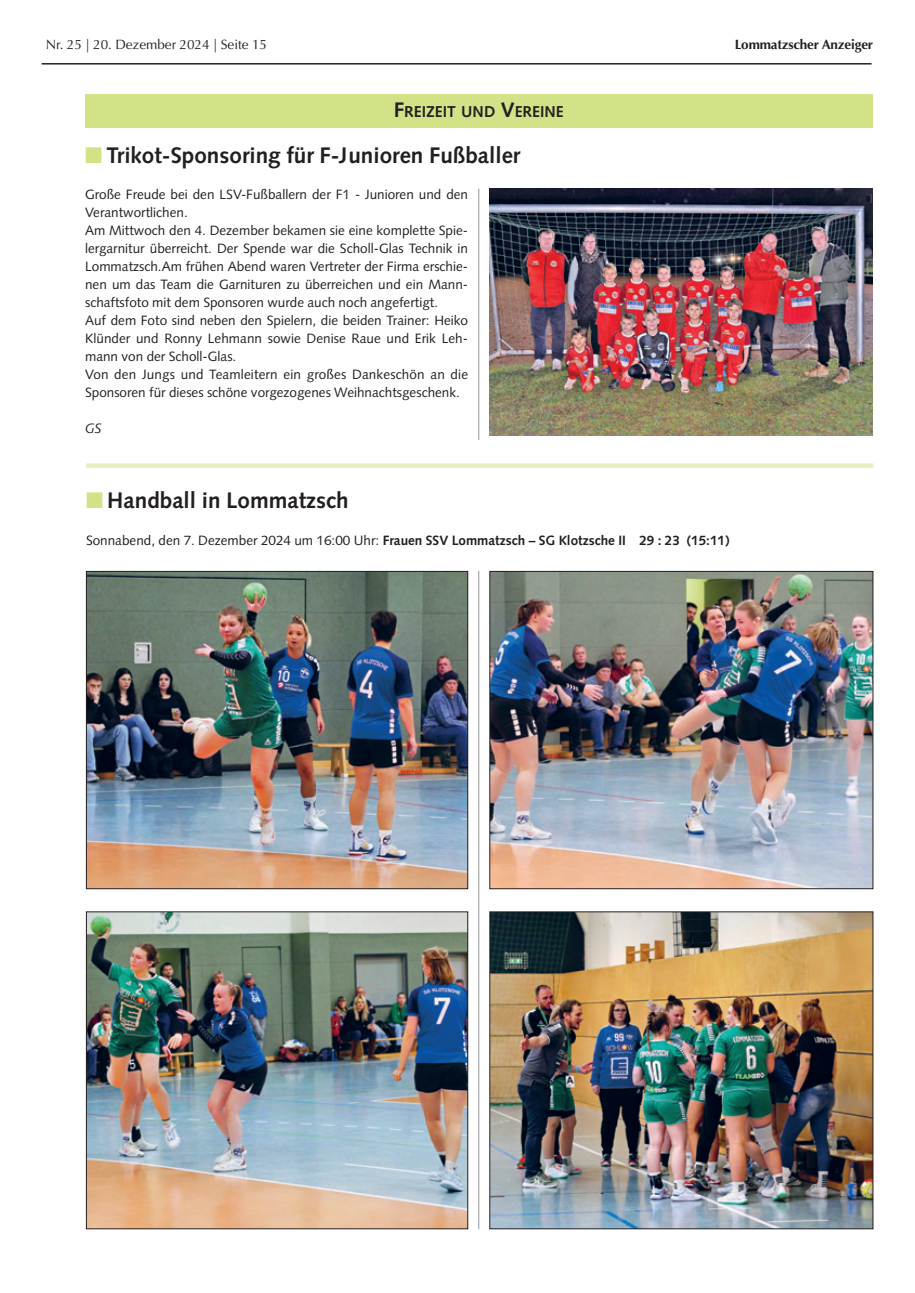
<style>
.page{position:relative;width:915px;height:1293px;background:#fff}
.page>*{position:absolute;margin:0;border:0;box-sizing:border-box;transform-origin:0 0}
.t1{font:700 22.5px "Syntax";color:#231f20}
.t2{font:700 15.75px "Syntax";color:#231f20}
.t3{font:13.5px/18px "Syntax";color:#231f20}
.t4{font:700 13.5px "Syntax";color:#231f20}
.t5{font:13.5px "Optima";color:#231f20}
.t6{font:700 13.5px "Optima";letter-spacing:-.01em;color:#231f20}
.t7{font:italic 13.5px "Syntax";color:#231f20}
.s1{font-size:21px}
.s2{color:#d2e287}
.s3{font-weight:400}
</style>
<div class="page">
<hr style="left:42px;top:63px;width:829px;height:2px;background:#231f20">
<div style="left:85px;top:95px;width:787px;height:33px;background:#d2e287"></div>
<img style="left:489px;top:189px;width:382px;height:246px">
<img style="left:88px;top:573px;width:378px;height:314px">
<div style="left:86px;top:571px;width:382px;height:318px;border:1px solid #231f20"></div>
<img style="left:491px;top:573px;width:380px;height:314px">
<div style="left:489px;top:571px;width:384px;height:318px;border:1px solid #231f20"></div>
<img style="left:88px;top:913px;width:378px;height:314px">
<div style="left:86px;top:911px;width:382px;height:318px;border:1px solid #231f20"></div>
<img style="left:491px;top:913px;width:380px;height:314px">
<div style="left:489px;top:911px;width:384px;height:318px;border:1px solid #231f20"></div>
<div style="left:86px;top:463px;width:787px;height:5px;background:#e6efc1"></div>
<hr style="left:478px;top:571px;width:1px;height:658px;background:#939598">
<hr style="left:478px;top:189px;width:1px;height:251px;background:#939598">
<p class="t5" style="left:46px;top:39px;width:223px">Nr. 25 | 20. Dezember 2024 | Seite 15</p>
<p class="t6" style="left:734px;top:36px;width:140px">Lommatzscher Anzeiger</p>
<p class="t2" style="left:393px;top:105px;width:171px"><span class="s1">F</span>REIZEIT UND <span class="s1">V</span>EREINE</p>
<h1 class="t1" style="left:85px;top:146px;width:436px"><span class="s2">■</span> Trikot-Sponsoring für F-Junioren Fußballer</h1>
<p class="t3" style="left:85px;top:186px;width:384px">Große Freude bei den LSV-Fußballern der F1 - Junioren und den Verantwortlichen.<br>Am Mittwoch den 4. Dezember bekamen sie eine komplette Spie&shy;lergarnitur überreicht. Der Spende war die Scholl-Glas Technik in Lommatzsch.Am frühen Abend waren Vertreter der Firma erschie&shy;nen um das Team die Garnituren zu überreichen und ein Mann&shy;schaftsfoto mit dem Sponsoren wurde auch noch angefertigt.<br>Auf dem Foto sind neben den Spielern, die beiden Trainer: Heiko Klünder und Ronny Lehmann sowie Denise Raue und Erik Leh&shy;mann von der Scholl-Glas.<br>Von den Jungs und Teamleitern ein großes Dankeschön an die Sponsoren für dieses schöne vorgezogenes Weihnachtsgeschenk.</p>
<p class="t7" style="left:85px;top:423px;width:18px">GS</p>
<h1 class="t1" style="left:86px;top:491px;width:264px"><span class="s2">■</span> Handball in Lommatzsch</h1>
<p class="t4" style="left:86px;top:534px;width:644px"><span class="s3">Sonnabend, den 7. Dezember 2024 um 16:00 Uhr:</span> Frauen SSV Lommatzsch – SG Klotzsche II 29 : 23 (15:11)</p>
</div>
